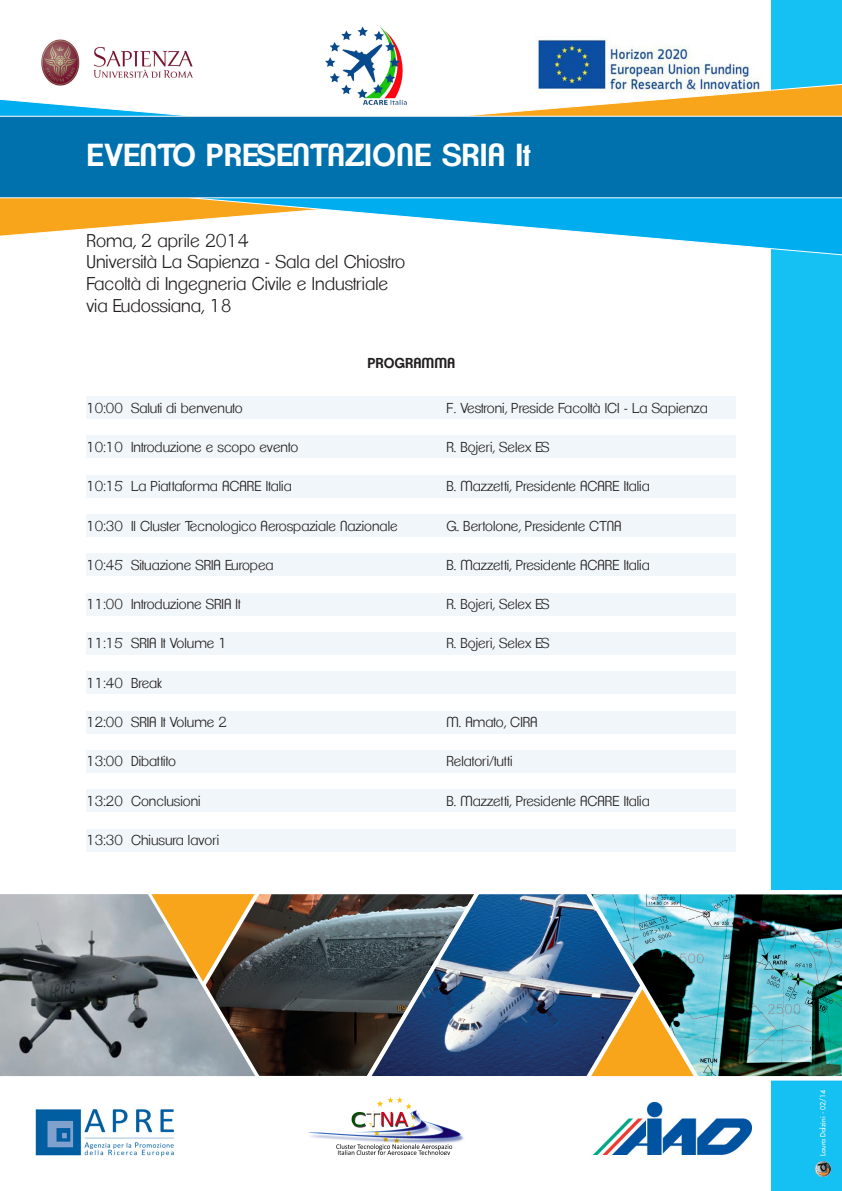
<style>
.page{position:relative;width:842px;height:1191px;background:#fff}
.page>*{position:absolute;margin:0;border:0;box-sizing:border-box;transform-origin:0 0}
.t1{font:600 31px "Clemente P Dak";color:#fff}
.t2{font:300 18px/21.6px "Clemente P Dae";color:#231f20}
.t3{font:300 14px "Clemente P Dae";color:#231f20}
.t4{font:600 14px "Clemente P Dak";color:#231f20}
.t5{font:7px "Futura";color:#fff}
</style>
<div class="page">
<img style="left:536px;top:37px;width:223px;height:45px">
<div style="left:772px;top:0;width:70px;height:1191px;background:#15c0f2"></div>
<img style="left:535px;top:82px;width:307px;height:10px">
<svg style="left:0;top:92px;width:842px;height:166px"></svg>
<div style="left:0;top:116px;width:842px;height:82px;background:#0071ad"></div>
<img style="left:308px;top:1097px;width:156px;height:58px">
<img style="left:35px;top:1109px;width:140px;height:48px">
<img style="left:594px;top:1102px;width:158px;height:53px">
<img style="left:41px;top:39px;width:152px;height:47px">
<img style="left:326px;top:26px;width:81px;height:81px">
<div style="left:86px;top:396px;width:650px;height:23px;background:#f0f6f9"></div>
<div style="left:86px;top:435px;width:650px;height:23px;background:#f0f6f9"></div>
<div style="left:86px;top:475px;width:650px;height:22px;background:#f0f6f9"></div>
<div style="left:86px;top:514px;width:650px;height:23px;background:#f0f6f9"></div>
<div style="left:86px;top:553px;width:650px;height:23px;background:#f0f6f9"></div>
<div style="left:86px;top:593px;width:650px;height:22px;background:#f0f6f9"></div>
<div style="left:86px;top:632px;width:650px;height:23px;background:#f0f6f9"></div>
<div style="left:86px;top:671px;width:650px;height:23px;background:#f0f6f9"></div>
<div style="left:86px;top:711px;width:650px;height:22px;background:#f0f6f9"></div>
<div style="left:86px;top:750px;width:650px;height:23px;background:#f0f6f9"></div>
<div style="left:86px;top:789px;width:650px;height:23px;background:#f0f6f9"></div>
<div style="left:86px;top:828px;width:650px;height:23px;background:#f0f6f9"></div>
<img style="left:0;top:890px;width:842px;height:190px">
<img style="left:815px;top:1161px;width:16px;height:15px">
<h1 class="t1" style="left:86px;top:137px;width:446px">EVENTO PRESENTAZIONE SRIA It</h1>
<p class="t2" style="left:86px;top:229px;width:320px">Roma, 2 aprile 2014<br>Università La Sapienza - Sala del Chiostro<br>Facoltà di Ingegneria Civile e Industriale via Eudossiana, 18</p>
<p class="t4" style="left:367px;top:354px;width:90px">PROGRAMMA</p>
<p class="t3" style="left:86px;top:400px;width:158px">10:00 Saluti di benvenuto</p>
<p class="t3" style="left:446px;top:400px;width:263px">F. Vestroni, Preside Facoltà ICI - La Sapienza</p>
<p class="t3" style="left:86px;top:439px;width:213px">10:10 Introduzione e scopo evento</p>
<p class="t3" style="left:446px;top:439px;width:104px">R. Bojeri, Selex ES</p>
<p class="t3" style="left:86px;top:478px;width:207px">10:15 La Piattaforma ACARE Italia</p>
<p class="t3" style="left:446px;top:478px;width:205px">B. Mazzetti, Presidente ACARE Italia</p>
<p class="t3" style="left:86px;top:517px;width:313px">10:30 Il Cluster Tecnologico Aerospaziale Nazionale</p>
<p class="t3" style="left:446px;top:517px;width:177px">G. Bertolone, Presidente CTNA</p>
<p class="t3" style="left:86px;top:557px;width:189px">10:45 Situazione SRIA Europea</p>
<p class="t3" style="left:446px;top:557px;width:205px">B. Mazzetti, Presidente ACARE Italia</p>
<p class="t3" style="left:86px;top:596px;width:156px">11:00 Introduzione SRIA It</p>
<p class="t3" style="left:446px;top:596px;width:104px">R. Bojeri, Selex ES</p>
<p class="t3" style="left:86px;top:635px;width:142px">11:15 SRIA It Volume 1</p>
<p class="t3" style="left:446px;top:635px;width:104px">R. Bojeri, Selex ES</p>
<p class="t3" style="left:86px;top:674px;width:77px">11:40 Break</p>
<p class="t3" style="left:86px;top:714px;width:142px">12:00 SRIA It Volume 2</p>
<p class="t3" style="left:446px;top:714px;width:93px">M. Amato, CIRA</p>
<p class="t3" style="left:86px;top:753px;width:91px">13:00 Dibattito</p>
<p class="t3" style="left:446px;top:753px;width:67px">Relatori/tutti</p>
<p class="t3" style="left:86px;top:792px;width:116px">13:20 Conclusioni</p>
<p class="t3" style="left:446px;top:792px;width:205px">B. Mazzetti, Presidente ACARE Italia</p>
<p class="t3" style="left:86px;top:832px;width:134px">13:30 Chiusura lavori</p>
<p class="t5" style="left:818px;top:1155px;width:67px;rotate:-90deg">Laura Dalzini - 02/14</p>
</div>
